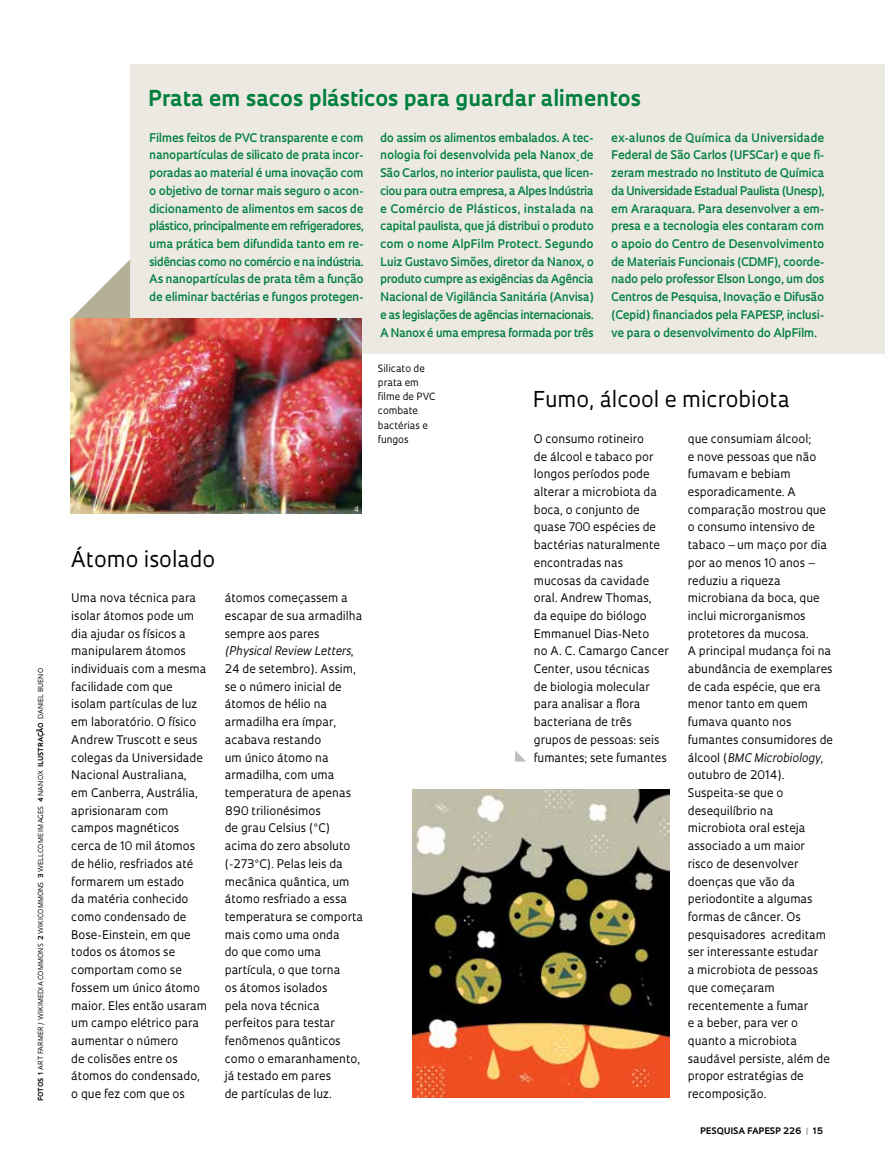
<style>
.page{position:relative;width:885px;height:1169px;background:#fff}
.page>*{position:absolute;margin:0;border:0;box-sizing:border-box;transform-origin:0 0}
.t1{font:700 21.3px "Oculum";color:#007f3e}
.t2{font:21.3px "Oculum";color:#000}
.t3{font:11.55px/17.7px "Oculum";color:#000}
.t4{font:600 11.55px/17.7px "Oculum";letter-spacing:-.015em;color:#007f3e;text-align:justify}
.t5{font:9.75px/14.1px "Oculum";color:#000}
.t6{font:700 8.7px "Oculum";letter-spacing:.015em;color:#000}
.t7{font:7.35px "Oculum";color:#fff}
.t8{font:6.75px "Oculum";letter-spacing:.015em;color:#000}
.s1{font-weight:700}
.s2{font-style:italic}
.s3{color:#939598}
</style>
<div class="page">
<img style="left:412px;top:789px;width:257px;height:308px">
<div style="left:130px;top:64px;width:755px;height:290px;background:#ebe9e2"></div>
<svg style="left:71px;top:259px;width:59px;height:60px"></svg>
<img style="left:71px;top:319px;width:290px;height:194px">
<svg style="left:515px;top:750px;width:11px;height:11px"></svg>
<p class="t8" style="left:36px;top:1101px;width:434px;rotate:-90deg"><span class="s1">FOTOS 1</span> ART FARMER / WIKIMEDIA COMMONS <span class="s1">2</span> WIKICOMMONS <span class="s1">3</span> WELLCOME IMAGES <span class="s1">4</span> NANOX <span class="s1">ILUSTRAÇÃO</span> DANIEL BUENO</p>
<h1 class="t1" style="left:148px;top:84px;width:494px">Prata em sacos plásticos para guardar alimentos</h1>
<p class="t4" style="left:149px;top:128px;width:216px">Filmes feitos de PVC transparente e com nanopartículas de silicato de prata incor&shy;poradas ao material é uma inovação com o objetivo de tornar mais seguro o acon&shy;dicionamento de alimentos em sacos de plástico, principalmente em refrigeradores, uma prática bem difundida tanto em re&shy;sidências como no comércio e na indústria.<br>As nanopartículas de prata têm a função de eliminar bactérias e fungos protegen-</p>
<p class="t4" style="left:380px;top:128px;width:215px">do assim os alimentos embalados. A tec&shy;nologia foi desenvolvida pela Nanox¸de São Carlos, no interior paulista, que licen&shy;ciou para outra empresa, a Alpes Indústria e Comércio de Plásticos, instalada na capital paulista, que já distribui o produto com o nome AlpFilm Protect. Segundo Luiz Gustavo Simões, diretor da Nanox, o produto cumpre as exigências da Agência Nacional de Vigilância Sanitária (Anvisa) e as legislações de agências internacionais.<br>A Nanox é uma empresa formada por três</p>
<p class="t4" style="left:611px;top:128px;width:215px">ex-alunos de Química da Universidade Federal de São Carlos (UFSCar) e que fi&shy;zeram mestrado no Instituto de Química da Universidade Estadual Paulista (Unesp), em Araraquara. Para desenvolver a em&shy;presa e a tecnologia eles contaram com o apoio do Centro de Desenvolvimento de Materiais Funcionais (CDMF), coorde&shy;nado pelo professor Elson Longo, um dos Centros de Pesquisa, Inovação e Difusão (Cepid) financiados pela FAPESP, inclusi&shy;ve para o desenvolvimento do AlpFilm.</p>
<p class="t5" style="left:378px;top:361px;width:59px">Silicato de prata em filme de PVC combate bactérias e fungos</p>
<p class="t7" style="left:354px;top:504px;width:6px">4</p>
<h1 class="t2" style="left:71px;top:545px;width:146px">Átomo isolado</h1>
<p class="t3" style="left:71px;top:588px;width:137px">Uma nova técnica para isolar átomos pode um dia ajudar os físicos a manipularem átomos individuais com a mesma facilidade com que isolam partículas de luz em laboratório. O físico<br>Andrew Truscott e seus colegas da Universidade<br>Nacional Australiana,<br>em Canberra, Austrália, aprisionaram com campos magnéticos cerca de 10 mil átomos de hélio, resfriados até formarem um estado<br>da matéria conhecido como condensado de<br>Bose-Einstein, em que todos os átomos se comportam como se fossem um único átomo maior. Eles então usaram um campo elétrico para aumentar o número<br>de colisões entre os átomos do condensado, o que fez com que os</p>
<p class="t3" style="left:225px;top:588px;width:140px">átomos começassem a escapar de sua armadilha sempre aos pares <span class="s2">(Physical Review Letters</span>,<br>24 de setembro). Assim, se o número inicial de átomos de hélio na armadilha era ímpar, acabava restando<br>um único átomo na armadilha, com uma temperatura de apenas<br>890 trilionésimos<br>de grau Celsius (°C) acima do zero absoluto (-273°C). Pelas leis da mecânica quântica, um átomo resfriado a essa temperatura se comporta mais como uma onda<br>do que como uma partícula, o que torna<br>os átomos isolados<br>pela nova técnica perfeitos para testar fenômenos quânticos como o emaranhamento, já testado em pares<br>de partículas de luz.</p>
<h1 class="t2" style="left:533px;top:386px;width:259px">Fumo, álcool e microbiota</h1>
<p class="t3" style="left:534px;top:429px;width:136px">O consumo rotineiro<br>de álcool e tabaco por longos períodos pode alterar a microbiota da boca, o conjunto de quase 700 espécies de bactérias naturalmente encontradas nas mucosas da cavidade oral. Andrew Thomas,<br>da equipe do biólogo<br>Emmanuel Dias-Neto<br>no A. C. Camargo Cancer<br>Center, usou técnicas<br>de biologia molecular para analisar a flora bacteriana de três grupos de pessoas: seis fumantes; sete fumantes</p>
<p class="t3" style="left:688px;top:429px;width:147px">que consumiam álcool;<br>e nove pessoas que não fumavam e bebiam esporadicamente. A comparação mostrou que o consumo intensivo de tabaco – um maço por dia por ao menos 10 anos – reduziu a riqueza microbiana da boca, que inclui microrganismos protetores da mucosa.<br>A principal mudança foi na abundância de exemplares de cada espécie, que era menor tanto em quem fumava quanto nos fumantes consumidores de álcool (<span class="s2">BMC Microbiology</span>, outubro de 2014).<br>Suspeita-se que o desequilíbrio na microbiota oral esteja associado a um maior risco de desenvolver doenças que vão da periodontite a algumas formas de câncer. Os pesquisadores acreditam ser interessante estudar<br>a microbiota de pessoas que começaram recentemente a fumar<br>e a beber, para ver o quanto a microbiota saudável persiste, além de propor estratégias de recomposição.</p>
<p class="t6" style="left:700px;top:1124px;width:124px">PESQUISA FAPESP 226 <span class="s3">|</span> 15</p>
</div>
